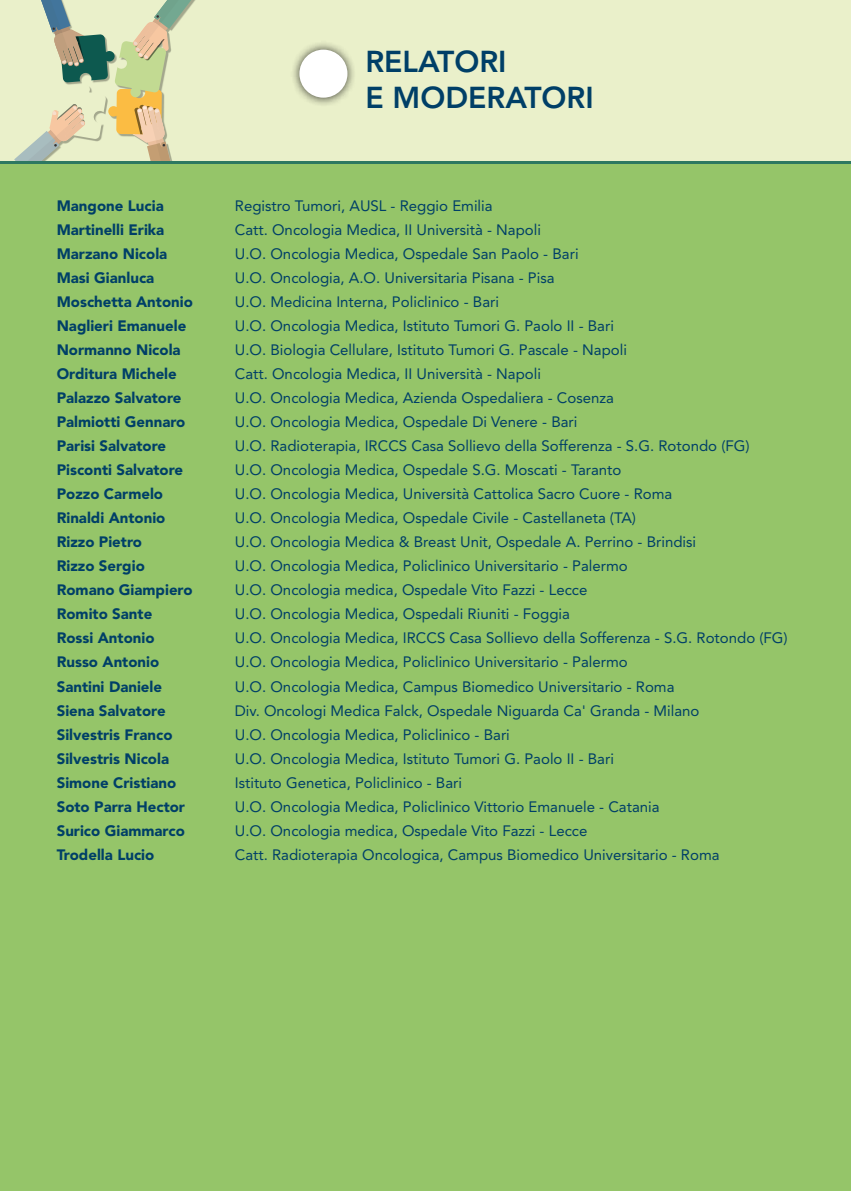
<style>
.page{position:relative;width:851px;height:1191px;background:#fff}
.page>*{position:absolute;margin:0;border:0;box-sizing:border-box;transform-origin:0 0}
.t1{font:800 30px/36px "Avenir";color:#003f67}
.t2{font:15px "Avenir";color:#003f67}
.t3{font:900 15px "Avenir";color:#003f67}
</style>
<div class="page">
<div style="left:0;top:0;width:850px;height:162px;background:#eaf0ca"></div>
<svg style="left:14px;top:0;width:177px;height:161px"></svg>
<div style="left:0;top:161px;width:850px;height:154px;background:linear-gradient(to right,#2d7861,#2d7861)"></div>
<div style="left:0;top:165px;width:850px;height:1026px;background:#95c569"></div>
<div style="left:290px;top:40px;width:67px;height:67px;background:#000;opacity:.75"></div>
<div style="left:299px;top:50px;width:48px;height:48px;background:#fff;border-radius:50%"></div>
<h1 class="t1" style="left:365px;top:44px;width:230px">RELATORI<br>E MODERATORI</h1>
<p class="t3" style="left:57px;top:197px;width:108px">Mangone Lucia</p>
<p class="t2" style="left:235px;top:197px;width:259px">Registro Tumori, AUSL - Reggio Emilia</p>
<p class="t3" style="left:57px;top:221px;width:109px">Martinelli Erika</p>
<p class="t2" style="left:235px;top:221px;width:307px">Catt. Oncologia Medica, II Università - Napoli</p>
<p class="t3" style="left:57px;top:245px;width:112px">Marzano Nicola</p>
<p class="t2" style="left:235px;top:245px;width:345px">U.O. Oncologia Medica, Ospedale San Paolo - Bari</p>
<p class="t3" style="left:57px;top:269px;width:99px">Masi Gianluca</p>
<p class="t2" style="left:235px;top:269px;width:321px">U.O. Oncologia, A.O. Universitaria Pisana - Pisa</p>
<p class="t3" style="left:57px;top:293px;width:138px">Moschetta Antonio</p>
<p class="t2" style="left:235px;top:293px;width:265px">U.O. Medicina Interna, Policlinico - Bari</p>
<p class="t3" style="left:57px;top:317px;width:131px">Naglieri Emanuele</p>
<p class="t2" style="left:235px;top:317px;width:380px">U.O. Oncologia Medica, Istituto Tumori G. Paolo II - Bari</p>
<p class="t3" style="left:57px;top:341px;width:125px">Normanno Nicola</p>
<p class="t2" style="left:235px;top:341px;width:393px">U.O. Biologia Cellulare, Istituto Tumori G. Pascale - Napoli</p>
<p class="t3" style="left:57px;top:365px;width:122px">Orditura Michele</p>
<p class="t2" style="left:235px;top:365px;width:307px">Catt. Oncologia Medica, II Università - Napoli</p>
<p class="t3" style="left:57px;top:389px;width:126px">Palazzo Salvatore</p>
<p class="t2" style="left:235px;top:389px;width:380px">U.O. Oncologia Medica, Azienda Ospedaliera - Cosenza</p>
<p class="t3" style="left:57px;top:413px;width:130px">Palmiotti Gennaro</p>
<p class="t2" style="left:235px;top:413px;width:344px">U.O. Oncologia Medica, Ospedale Di Venere - Bari</p>
<p class="t3" style="left:57px;top:437px;width:111px">Parisi Salvatore</p>
<p class="t2" style="left:235px;top:437px;width:516px">U.O. Radioterapia, IRCCS Casa Sollievo della Sofferenza - S.G. Rotondo (FG)</p>
<p class="t3" style="left:57px;top:461px;width:128px">Pisconti Salvatore</p>
<p class="t2" style="left:235px;top:461px;width:388px">U.O. Oncologia Medica, Ospedale S.G. Moscati - Taranto</p>
<p class="t3" style="left:57px;top:485px;width:108px">Pozzo Carmelo</p>
<p class="t2" style="left:235px;top:485px;width:439px">U.O. Oncologia Medica, Università Cattolica Sacro Cuore - Roma</p>
<p class="t3" style="left:57px;top:509px;width:110px">Rinaldi Antonio</p>
<p class="t2" style="left:235px;top:509px;width:402px">U.O. Oncologia Medica, Ospedale Civile - Castellaneta (TA)</p>
<p class="t3" style="left:57px;top:533px;width:87px">Rizzo Pietro</p>
<p class="t2" style="left:235px;top:533px;width:463px">U.O. Oncologia Medica &amp; Breast Unit, Ospedale A. Perrino - Brindisi</p>
<p class="t3" style="left:57px;top:557px;width:90px">Rizzo Sergio</p>
<p class="t2" style="left:235px;top:557px;width:394px">U.O. Oncologia Medica, Policlinico Universitario - Palermo</p>
<p class="t3" style="left:57px;top:581px;width:137px">Romano Giampiero</p>
<p class="t2" style="left:235px;top:581px;width:354px">U.O. Oncologia medica, Ospedale Vito Fazzi - Lecce</p>
<p class="t3" style="left:57px;top:605px;width:97px">Romito Sante</p>
<p class="t2" style="left:235px;top:605px;width:336px">U.O. Oncologia Medica, Ospedali Riuniti - Foggia</p>
<p class="t3" style="left:57px;top:629px;width:99px">Rossi Antonio</p>
<p class="t2" style="left:235px;top:629px;width:554px">U.O. Oncologia Medica, IRCCS Casa Sollievo della Sofferenza - S.G. Rotondo (FG)</p>
<p class="t3" style="left:57px;top:653px;width:104px">Russo Antonio</p>
<p class="t2" style="left:235px;top:653px;width:394px">U.O. Oncologia Medica, Policlinico Universitario - Palermo</p>
<p class="t3" style="left:57px;top:677px;width:107px">Santini Daniele</p>
<p class="t2" style="left:235px;top:677px;width:441px">U.O. Oncologia Medica, Campus Biomedico Universitario - Roma</p>
<p class="t3" style="left:57px;top:701px;width:110px">Siena Salvatore</p>
<p class="t2" style="left:235px;top:701px;width:466px">Div. Oncologi Medica Falck, Ospedale Niguarda Ca' Granda - Milano</p>
<p class="t3" style="left:57px;top:725px;width:117px">Silvestris Franco</p>
<p class="t2" style="left:235px;top:725px;width:276px">U.O. Oncologia Medica, Policlinico - Bari</p>
<p class="t3" style="left:57px;top:749px;width:114px">Silvestris Nicola</p>
<p class="t2" style="left:235px;top:749px;width:380px">U.O. Oncologia Medica, Istituto Tumori G. Paolo II - Bari</p>
<p class="t3" style="left:57px;top:773px;width:121px">Simone Cristiano</p>
<p class="t2" style="left:235px;top:773px;width:229px">Istituto Genetica, Policlinico - Bari</p>
<p class="t3" style="left:57px;top:797px;width:130px">Soto Parra Hector</p>
<p class="t2" style="left:235px;top:797px;width:426px">U.O. Oncologia Medica, Policlinico Vittorio Emanuele - Catania</p>
<p class="t3" style="left:57px;top:821px;width:130px">Surico Giammarco</p>
<p class="t2" style="left:235px;top:821px;width:354px">U.O. Oncologia medica, Ospedale Vito Fazzi - Lecce</p>
<p class="t3" style="left:57px;top:845px;width:99px">Trodella Lucio</p>
<p class="t2" style="left:235px;top:845px;width:486px">Catt. Radioterapia Oncologica, Campus Biomedico Universitario - Roma</p>
</div>
